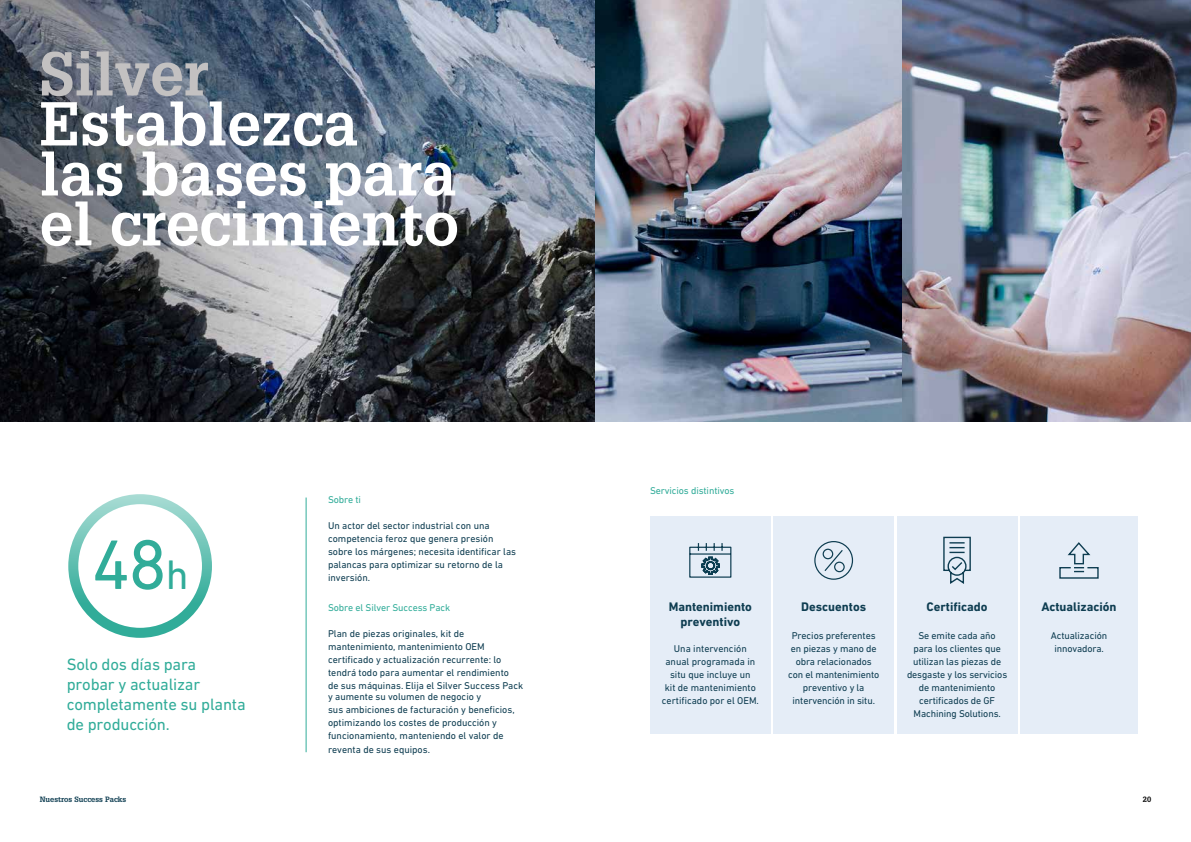
<style>
.page{position:relative;width:1191px;height:842px;background:#fff}
.page>*{position:absolute;margin:0;border:0;box-sizing:border-box;transform-origin:0 0}
.t1{font:71.2px "DIN Next W1 G";color:#31ac99}
.t2{font:700 60.4px/50px "Glypha LT Pro";color:#fff}
.t3{font:700 60.4px "Glypha LT Pro";color:#c3c1c1}
.t4{font:16.7px/20px "DIN Next W1 G";letter-spacing:-.01em;color:#31ac99}
.t5{font:700 12.7px/15.2px "DIN Next W1 G";color:#0e3d51;text-align:center}
.t6{font:10px/13px "DIN Next W1 G";color:#0e3d51;text-align:center}
.t7{font:10px "DIN Next W1 G";letter-spacing:-.01em;color:#31ac99}
.t8{font:700 7.5px "Glypha";color:#0e3d51}
.t9{font:700 7.5px "Glypha";color:#000}
.s1{font-size:42px}
.s2{color:#31ad99}
.s3{color:#0d3d51}
.s4{font-family:"Glypha LT Pro";color:#0d3d51}
</style>
<div class="page">
<img style="left:0;top:0;width:890px;height:421px">
<img style="left:890px;top:0;width:301px;height:421px">
<hr style="left:306px;top:497px;width:1px;height:255px;background:#31ac99">
<div style="left:773px;top:517px;width:121px;height:217px;background:#e5edf7"></div>
<div style="left:650px;top:517px;width:120px;height:217px;background:#e5edf7"></div>
<div style="left:896px;top:517px;width:121px;height:217px;background:#e5edf7"></div>
<div style="left:1020px;top:517px;width:117px;height:217px;background:#e5edf7"></div>
<svg style="left:814px;top:541px;width:39px;height:39px"></svg>
<svg style="left:1059px;top:542px;width:40px;height:37px"></svg>
<svg style="left:689px;top:543px;width:43px;height:35px"></svg>
<svg style="left:943px;top:536px;width:28px;height:48px"></svg>
<div style="left:68px;top:494px;width:144px;height:144px;border:10px solid #31ac99;border-radius:50%"></div>
<h2 class="t3" style="left:40px;top:37px;width:170px">Silver</h2>
<h2 class="t2" style="left:40px;top:97px;width:420px">Establezca<br>las bases para el crecimiento</h2>
<h1 class="t1" style="left:91px;top:524px;width:99px">48<span class="s1">h</span></h1>
<h3 class="t4" style="left:67px;top:654px;width:180px">Solo dos días para probar y actualizar completamente su planta de producción.</h3>
<p class="t7" style="left:328px;top:494px;width:35px">Sobre ti</p>
<p class="t6" style="left:328px;top:519px;width:189px;text-align:left">Un actor del sector industrial con una competencia feroz que genera presión sobre los márgenes; necesita identificar las palancas para optimizar su retorno de la inversión.</p>
<p class="t7" style="left:328px;top:602px;width:124px">Sobre el Silver <span class="s2">Success Pack</span></p>
<p class="t6" style="left:328px;top:627px;width:197px;text-align:left">Plan de piezas originales, kit de mantenimiento, mantenimiento OEM certificado y actualización recurrente: lo tendrá todo para aumentar el rendimiento<br>de sus máquinas. Elija el Silver <span class="s3">Success Pack</span></p>
<p class="t6" style="left:328px;top:690px;width:188px;text-align:left">y aumente su volumen de negocio y<br>sus ambiciones de facturación y beneficios, optimizando los costes de producción y funcionamiento, manteniendo el valor de reventa de sus equipos.</p>
<p class="t7" style="left:650px;top:485px;width:86px">Servicios distintivos</p>
<p class="t5" style="left:668px;top:599px;width:85px">Mantenimiento preventivo</p>
<p class="t6" style="left:662px;top:642px;width:99px">Una intervención anual programada in situ que incluye un<br>kit de mantenimiento certificado por el OEM.</p>
<p class="t5" style="left:801px;top:599px;width:67px">Descuentos</p>
<p class="t6" style="left:788px;top:628px;width:93px">Precios preferentes en piezas y mano de obra relacionados con el mantenimiento preventivo y la intervención in situ.</p>
<p class="t5" style="left:926px;top:599px;width:62px">Certificado</p>
<p class="t5" style="left:1041px;top:599px;width:77px">Actualización</p>
<p class="t6" style="left:907px;top:628px;width:102px">Se emite cada año<br>para los clientes que utilizan las piezas de desgaste y los servicios de mantenimiento certificados de GF<br>Machining Solutions.</p>
<p class="t6" style="left:1051px;top:628px;width:58px;line-height:13.8px">Actualización innovadora.</p>
<p class="t8" style="left:40px;top:795px;width:88px">Nuestros <span class="s4">Success</span> Pa<span class="s4">cks</span></p>
<p class="t9" style="left:1143px;top:795px;width:10px">20</p>
</div>
